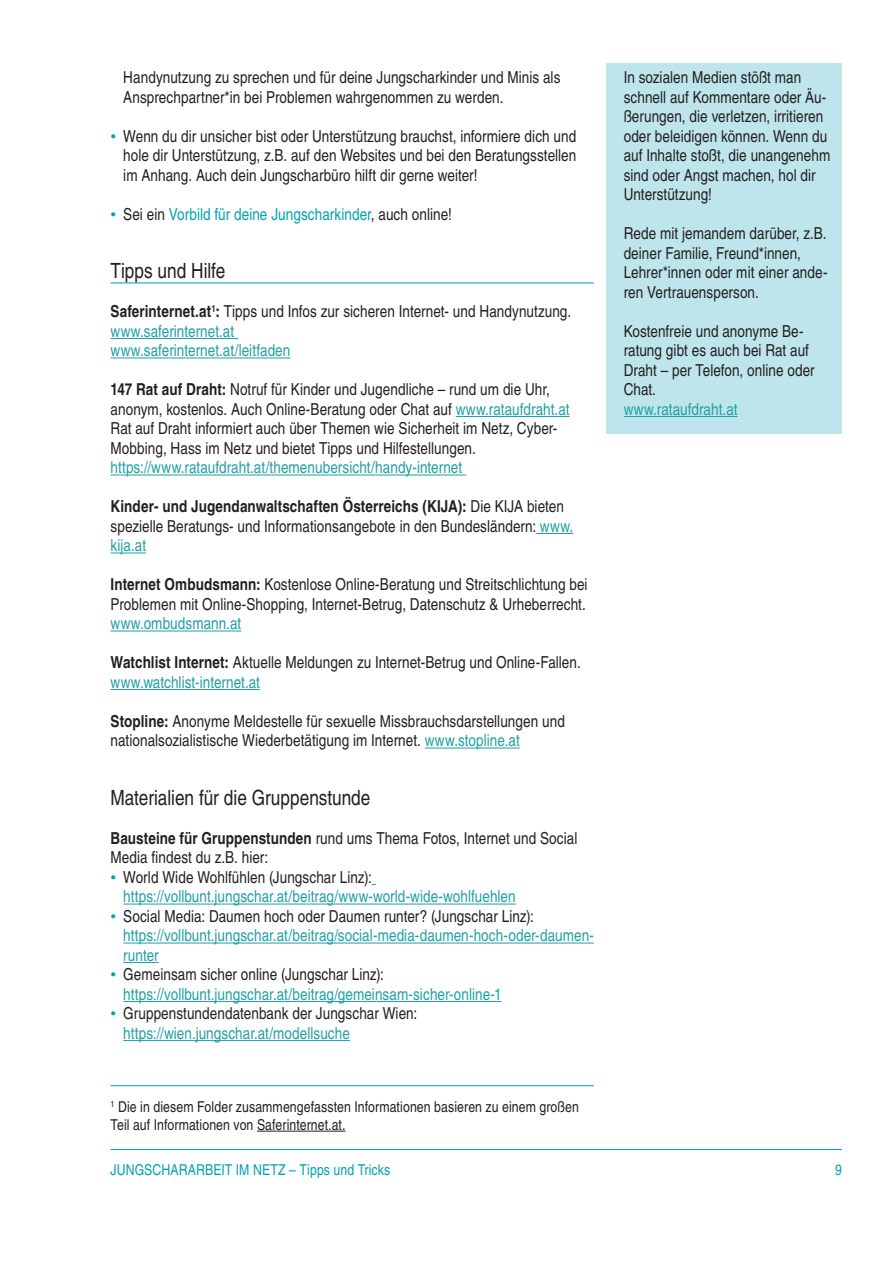
<style>
.page{position:relative;width:893px;height:1263px;background:#fff}
.page>*{position:absolute;margin:0;border:0;box-sizing:border-box;transform-origin:0 0}
.t1{font:21px "Nimbus San Con L";color:#231f20}
.t2{font:16.5px/19.5px "Nimbus San Con L";letter-spacing:.005em;color:#231f20}
.t3{font:16.5px/19.5px "Nimbus San Con L";letter-spacing:.005em;color:#20a0a5}
.t4{font:16.5px "Nimbus San Con L";letter-spacing:.005em;color:#00a2b2}
.t5{font:15px/18px "Nimbus San Con L";letter-spacing:.005em;color:#231f20}
.t6{font:15px "Nimbus San Con L";letter-spacing:.005em;color:#00a2b2}
.s1{color:#00a2b2}
.s2{color:#231f20}
.s3{font-weight:700;color:#231f20}
.s4{font-weight:700}
.s5{color:#20a0a5}
</style>
<div class="page">
<hr style="left:111px;top:1149px;width:483px;height:1px;background:#00a2b2">
<hr style="left:594px;top:1149px;width:248px;height:1px;background:#00a2b2">
<hr style="left:111px;top:283px;width:483px;height:1px;background:#00a2b2">
<hr style="left:111px;top:338px;width:127px;height:1px;background:#20a0a5">
<hr style="left:111px;top:358px;width:179px;height:1px;background:#20a0a5">
<hr style="left:456px;top:416px;width:113px;height:1px;background:#20a0a5">
<hr style="left:111px;top:475px;width:355px;height:1px;background:#20a0a5">
<hr style="left:536px;top:533px;width:37px;height:1px;background:#20a0a5">
<hr style="left:111px;top:553px;width:35px;height:1px;background:#20a0a5">
<hr style="left:111px;top:631px;width:130px;height:1px;background:#20a0a5">
<hr style="left:111px;top:689px;width:149px;height:1px;background:#20a0a5">
<hr style="left:425px;top:748px;width:95px;height:1px;background:#20a0a5">
<hr style="left:123px;top:904px;width:393px;height:1px;background:#20a0a5">
<hr style="left:123px;top:943px;width:471px;height:1px;background:#20a0a5">
<hr style="left:123px;top:962px;width:36px;height:1px;background:#20a0a5">
<hr style="left:123px;top:1001px;width:379px;height:1px;background:#20a0a5">
<hr style="left:123px;top:1040px;width:227px;height:1px;background:#20a0a5">
<hr style="left:111px;top:1085px;width:483px;height:1px;background:#00a2b2">
<hr style="left:257px;top:1131px;width:89px;height:1px;background:#231f20">
<div style="left:607px;top:63px;width:235px;height:371px;background:#bee5ec"></div>
<hr style="left:624px;top:416px;width:113px;height:1px;background:#20a0a5">
<p class="t2" style="left:123px;top:67px;width:439px">Handynutzung zu sprechen und für deine Jungscharkinder und Minis als<br>Ansprechpartner*in bei Problemen wahrgenommen zu werden.</p>
<p class="t2" style="left:123px;top:126px;width:455px;text-align:justify;text-indent:-13px"><span class="s1">•</span> Wenn du dir unsicher bist oder Unterstützung brauchst, informiere dich und hole dir Unterstützung, z.B. auf den Websites und bei den Beratungsstellen im Anhang. Auch dein Jungscharbüro hilft dir gerne weiter!</p>
<p class="t4" style="left:111px;top:202px;width:343px">• <span class="s2">Sei ein</span> Vorbild für deine Jungscharkinder<span class="s2">, auch online!</span></p>
<p class="t1" style="left:111px;top:256px;width:116px">Tipps und Hilfe</p>
<p class="t3" style="left:111px;top:301px;width:462px"><span class="s3">Saferinternet.at</span><sup>1</sup><span class="s3">:</span> <span class="s2">Tipps und Infos zur sicheren Internet- und Handynutzung. </span>www.saferinternet.at<br>www.saferinternet.at/leitfaden</p>
<p class="t2" style="left:111px;top:379px;width:460px"><span class="s4">147 Rat auf Draht:</span> Notruf für Kinder und Jugendliche – rund um die Uhr, anonym, kostenlos. Auch Online-Beratung oder Chat auf <span class="s5">www.rataufdraht.at </span>Rat auf Draht informiert auch über Themen wie Sicherheit im Netz, Cyber-Mobbing, Hass im Netz und bietet Tipps und Hilfestellungen.</p>
<p class="t3" style="left:111px;top:457px;width:353px">https://www.rataufdraht.at/themenubersicht/handy-internet</p>
<p class="t2" style="left:111px;top:496px;width:464px"><span class="s4">Kinder- und Jugendanwaltschaften Österreichs (KIJA):</span> Die KIJA bieten spezielle Beratungs- und Informationsangebote in den Bundesländern: <span class="s5">www. kija.at</span></p>
<p class="t2" style="left:111px;top:574px;width:479px"><span class="s4">Internet Ombudsmann:</span> Kostenlose Online-Beratung und Streitschlichtung bei<br>Problemen mit Online-Shopping, Internet-Betrug, Datenschutz &amp; Urheberrecht.</p>
<p class="t3" style="left:111px;top:613px;width:132px">www.ombudsmann.at</p>
<p class="t2" style="left:111px;top:652px;width:472px"><span class="s4">Watchlist Internet:</span> Aktuelle Meldungen zu Internet-Betrug und Online-Fallen. <span class="s5">www.watchlist-internet.at</span></p>
<p class="t2" style="left:111px;top:711px;width:456px"><span class="s4">Stopline:</span> Anonyme Meldestelle für sexuelle Missbrauchsdarstellungen und nationalsozialistische Wiederbetätigung im Internet. <span class="s5">www.stopline.at</span></p>
<p class="t1" style="left:111px;top:782px;width:261px">Materialien für die Gruppenstunde</p>
<p class="t2" style="left:111px;top:828px;width:468px"><span class="s4">Bausteine für Gruppenstunden</span> rund ums Thema Fotos, Internet und Social<br>Media findest du z.B. hier:</p>
<p class="t3" style="left:123px;top:867px;width:394px;text-indent:-13px"><span class="s1">•</span> <span class="s2">World Wide Wohlfühlen (Jungschar Linz): </span>https://vollbunt.jungschar.at/beitrag/www-world-wide-wohlfuehlen</p>
<p class="t3" style="left:123px;top:906px;width:472px;text-indent:-13px"><span class="s1">•</span> <span class="s2">Social Media: Daumen hoch oder Daumen runter? (Jungschar Linz): </span>https://vollbunt.jungschar.at/beitrag/social-media-daumen-hoch-oder-daumen&shy;runter</p>
<p class="t3" style="left:123px;top:964px;width:380px;text-indent:-13px"><span class="s1">•</span> <span class="s2">Gemeinsam sicher online (Jungschar Linz): </span>https://vollbunt.jungschar.at/beitrag/gemeinsam-sicher-online-1</p>
<p class="t2" style="left:123px;top:1003px;width:295px;text-indent:-13px"><span class="s1">•</span> Gruppenstundendatenbank der Jungschar Wien: <span class="s5">https://wien.jungschar.at/modellsuche</span></p>
<p class="t5" style="left:111px;top:1097px;width:470px"><sup>1</sup> Die in diesem Folder zusammengefassten Informationen basieren zu einem großen<br>Teil auf Informationen von Saferinternet.at.</p>
<p class="t2" style="left:624px;top:67px;width:208px">In sozialen Medien stößt man schnell auf Kommentare oder Äu&shy;ßerungen, die verletzen, irritieren oder beleidigen können. Wenn du auf Inhalte stoßt, die unangenehm sind oder Angst machen, hol dir<br>Unterstützung!</p>
<p class="t2" style="left:624px;top:223px;width:205px">Rede mit jemandem darüber, z.B. deiner Familie, Freund*innen,<br>Lehrer*innen oder mit einer ande&shy;ren Vertrauensperson.</p>
<p class="t2" style="left:624px;top:321px;width:193px">Kostenfreie und anonyme Be&shy;ratung gibt es auch bei Rat auf<br>Draht – per Telefon, online oder<br>Chat.</p>
<p class="t3" style="left:624px;top:399px;width:115px">www.rataufdraht.at</p>
<p class="t6" style="left:111px;top:1159px;width:281px">JUNGSCHARARBEIT IM NETZ – Tipps und Tricks</p>
<p class="t6" style="left:835px;top:1159px;width:8px">9</p>
</div>
